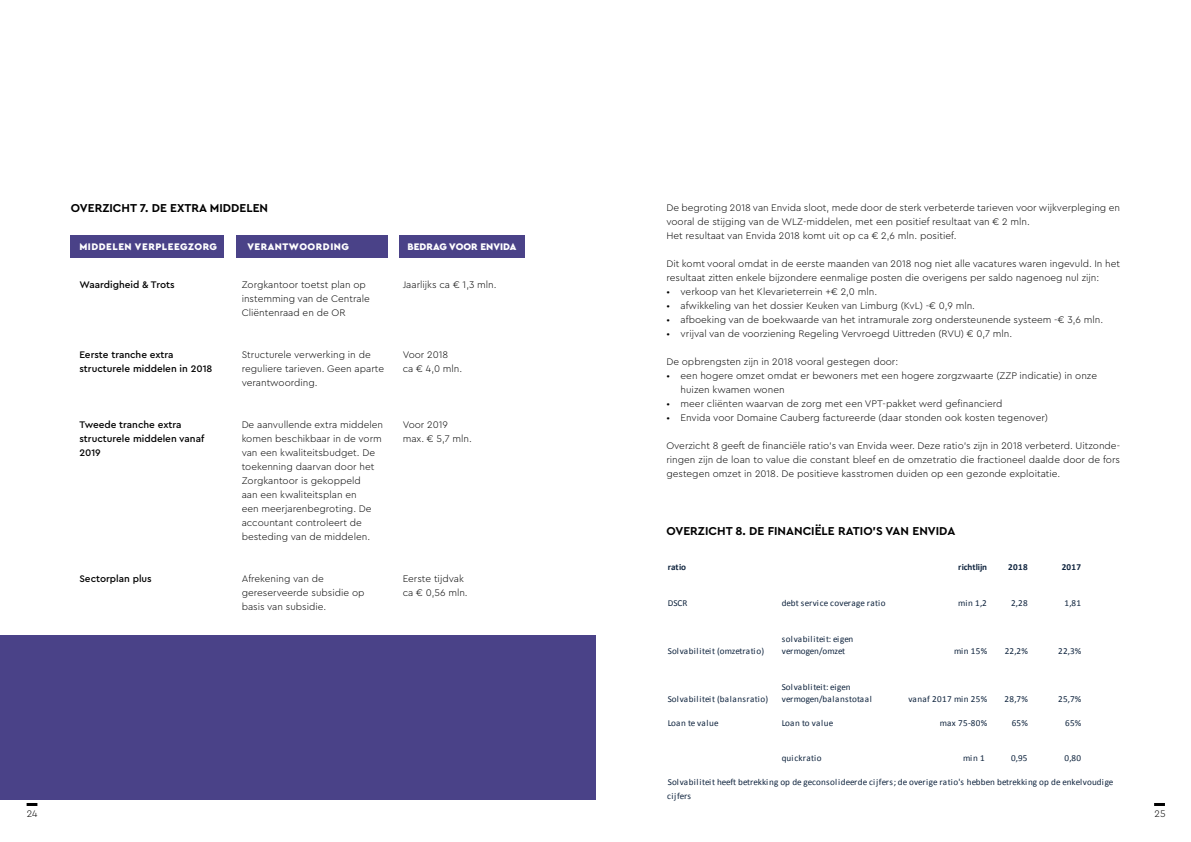
<style>
.page{position:relative;width:1191px;height:842px;background:#fff}
.page>*{position:absolute;margin:0;border:0;box-sizing:border-box;transform-origin:0 0}
.t1{font:700 12px "Cera Pro";color:#000}
.t2{font:300 10px/14px "Cera Pro";color:#000}
.t3{font:500 10px/14px "Cera Pro";color:#000}
.t4{font:900 10px "Cera Pro";letter-spacing:.05em;color:#fff}
.t5{font:900 10px "Cera Pro";color:#fff}
.t6{font:9.1px/12px "Calibri";letter-spacing:.015em;color:#0f243e}
.t7{font:9.1px "Calibri";letter-spacing:.06em;color:#0f243e}
.t8{font:700 9.1px "Calibri";letter-spacing:.03em;color:#0f243e}
.t9{font:9.1px "Calibri";letter-spacing:.035em;color:#0f243e}
.t10{font:700 9.1px "Calibri";letter-spacing:-.015em;color:#0f243e}
</style>
<div class="page">
<svg style="left:1154px;top:803px;width:11px;height:3px"></svg>
<svg style="left:27px;top:803px;width:10px;height:3px"></svg>
<div style="left:71px;top:235px;width:153px;height:23px;background:#4a4288"></div>
<div style="left:236px;top:235px;width:151px;height:23px;background:#4a4288"></div>
<div style="left:399px;top:235px;width:125px;height:23px;background:#4a4288"></div>
<div style="left:0;top:635px;width:595px;height:164px;background:#4a4288"></div>
<p class="t1" style="left:71px;top:200px;width:199px">OVERZICHT 7. DE EXTRA MIDDELEN</p>
<p class="t4" style="left:79px;top:240px;width:139px">MIDDELEN VERPLEEGZORG</p>
<p class="t4" style="left:247px;top:240px;width:103px">VERANTWOORDING</p>
<p class="t5" style="left:407px;top:240px;width:110px">BEDRAG VOOR ENVIDA</p>
<p class="t3" style="left:79px;top:277px;width:97px">Waardigheid &amp; Trots</p>
<p class="t3" style="left:79px;top:347px;width:134px">Eerste tranche extra structurele middelen in 2018</p>
<p class="t3" style="left:79px;top:417px;width:126px">Tweede tranche extra structurele middelen vanaf<br>2019</p>
<p class="t3" style="left:79px;top:571px;width:74px">Sectorplan plus</p>
<p class="t2" style="left:242px;top:277px;width:130px">Zorgkantoor toetst plan op instemming van de Centrale<br>Cliëntenraad en de OR</p>
<p class="t2" style="left:242px;top:347px;width:144px">Structurele verwerking in de reguliere tarieven. Geen aparte verantwoording.</p>
<p class="t2" style="left:242px;top:417px;width:143px">De aanvullende extra middelen komen beschikbaar in de vorm van een kwaliteitsbudget. De toekenning daarvan door het<br>Zorgkantoor is gekoppeld<br>aan een kwaliteitsplan en<br>een meerjarenbegroting. De accountant controleert de besteding van de middelen.</p>
<p class="t2" style="left:242px;top:571px;width:124px">Afrekening van de gereserveerde subsidie op basis van subsidie.</p>
<p class="t2" style="left:403px;top:277px;width:95px">Jaarlijks ca € 1,3 mln.</p>
<p class="t2" style="left:403px;top:347px;width:61px">Voor 2018<br>ca € 4,0 mln.</p>
<p class="t2" style="left:403px;top:417px;width:71px">Voor 2019 max. € 5,7 mln.</p>
<p class="t2" style="left:403px;top:571px;width:67px">Eerste tijdvak ca € 0,56 mln.</p>
<p class="t2" style="left:666px;top:200px;width:455px">De begroting 2018 van Envida sloot, mede door de sterk verbeterde tarieven voor wijkverpleging en vooral de stijging van de WLZ-middelen, met een positief resultaat van € 2 mln.<br>Het resultaat van Envida 2018 komt uit op ca € 2,6 mln. positief.</p>
<p class="t2" style="left:666px;top:256px;width:455px">Dit komt vooral omdat in de eerste maanden van 2018 nog niet alle vacatures waren ingevuld. In het resultaat zitten enkele bijzondere eenmalige posten die overigens per saldo nagenoeg nul zijn:</p>
<p class="t2" style="left:666px;top:284px;width:212px">• verkoop van het Klevarieterrein +€ 2,0 mln.</p>
<p class="t2" style="left:666px;top:298px;width:310px">• afwikkeling van het dossier Keuken van Limburg (KvL) -€ 0,9 mln.</p>
<p class="t2" style="left:666px;top:312px;width:438px">• afboeking van de boekwaarde van het intramurale zorg ondersteunende systeem -€ 3,6 mln.</p>
<p class="t2" style="left:666px;top:326px;width:347px">• vrijval van de voorziening Regeling Vervroegd Uittreden (RVU) € 0,7 mln.</p>
<p class="t2" style="left:666px;top:354px;width:233px">De opbrengsten zijn in 2018 vooral gestegen door:</p>
<p class="t2" style="left:680px;top:368px;width:418px;text-indent:-14px">• een hogere omzet omdat er bewoners met een hogere zorgzwaarte (ZZP indicatie) in onze huizen kwamen wonen</p>
<p class="t2" style="left:666px;top:396px;width:338px">• meer cliënten waarvan de zorg met een VPT-pakket werd gefinancierd</p>
<p class="t2" style="left:666px;top:410px;width:383px">• Envida voor Domaine Cauberg factureerde (daar stonden ook kosten tegenover)</p>
<p class="t2" style="left:666px;top:438px;width:455px;text-align:justify">Overzicht 8 geeft de financiële ratio’s van Envida weer. Deze ratio’s zijn in 2018 verbeterd. Uitzonde&shy;ringen zijn de loan to value die constant bleef en de omzetratio die fractioneel daalde door de fors gestegen omzet in 2018. De positieve kasstromen duiden op een gezonde exploitatie.</p>
<p class="t1" style="left:666px;top:523px;width:290px">OVERZICHT 8. DE FINANCIËLE RATIO’S VAN ENVIDA</p>
<p class="t8" style="left:668px;top:561px;width:20px">ratio</p>
<p class="t10" style="left:958px;top:561px;width:30px">richtlijn</p>
<p class="t8" style="left:1008px;top:561px;width:21px">2018</p>
<p class="t8" style="left:1061px;top:561px;width:21px">2017</p>
<p class="t6" style="left:668px;top:597px;width:21px">DSCR</p>
<p class="t6" style="left:781px;top:597px;width:106px">debt service coverage ratio</p>
<p class="t6" style="left:958px;top:597px;width:30px">min 1,2</p>
<p class="t6" style="left:1011px;top:597px;width:18px">2,28</p>
<p class="t6" style="left:1064px;top:597px;width:18px">1,81</p>
<p class="t6" style="left:668px;top:644px;width:98px">Solvabiliteit (omzetratio)</p>
<p class="t6" style="left:781px;top:632px;width:73px">solvabiliteit: eigen vermogen/omzet</p>
<p class="t6" style="left:954px;top:644px;width:35px">min 15%</p>
<p class="t6" style="left:1004px;top:644px;width:25px">22,2%</p>
<p class="t6" style="left:1058px;top:644px;width:25px">22,3%</p>
<p class="t7" style="left:668px;top:693px;width:102px">Solvabiliteit (balansratio)</p>
<p class="t6" style="left:781px;top:680px;width:92px">Solvabliteit: eigen vermogen/balanstotaal</p>
<p class="t6" style="left:908px;top:692px;width:80px">vanaf 2017 min 25%</p>
<p class="t6" style="left:1004px;top:692px;width:25px">28,7%</p>
<p class="t6" style="left:1058px;top:692px;width:25px">25,7%</p>
<p class="t6" style="left:667px;top:716px;width:52px">Loan te value</p>
<p class="t6" style="left:781px;top:716px;width:53px">Loan to value</p>
<p class="t6" style="left:940px;top:716px;width:49px">max 75-80%</p>
<p class="t6" style="left:1011px;top:716px;width:18px">65%</p>
<p class="t6" style="left:1065px;top:716px;width:18px">65%</p>
<p class="t9" style="left:781px;top:753px;width:41px">quickratio</p>
<p class="t6" style="left:963px;top:752px;width:23px">min 1</p>
<p class="t6" style="left:1011px;top:752px;width:18px">0,95</p>
<p class="t6" style="left:1064px;top:752px;width:18px">0,80</p>
<p class="t6" style="left:668px;top:776px;width:473px">Solvabiliteit heeft betrekking op de geconsolideerde cijfers; de overige ratio's hebben betrekking op de enkelvoudige cijfers</p>
<p class="t2" style="left:27px;top:806px;width:12px">24</p>
<p class="t2" style="left:1154px;top:806px;width:12px">25</p>
</div>
